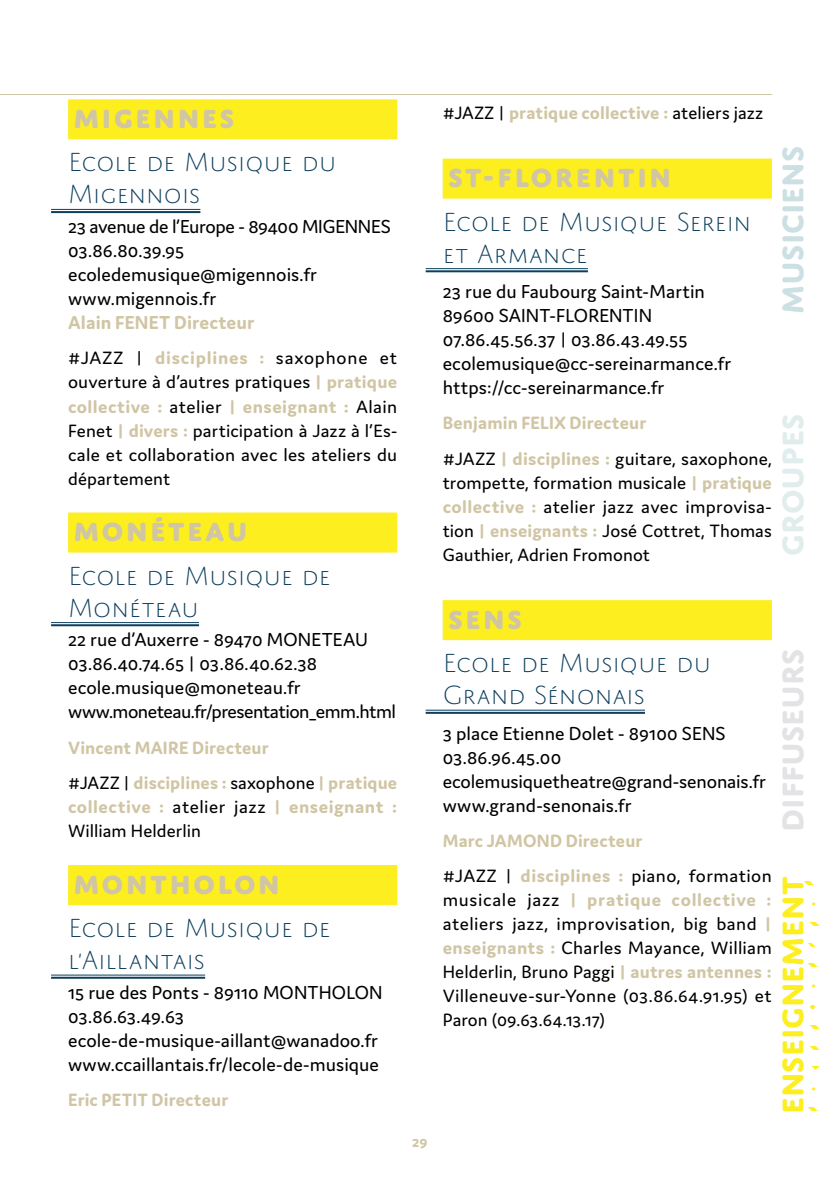
<style>
.page{position:relative;width:840px;height:1191px;background:#fff}
.page>*{position:absolute;margin:0;border:0;box-sizing:border-box;transform-origin:0 0}
.t1{font:700 32px "Domus Titling";color:#fcee1f}
.t2{font:700 32px "Domus Titling";color:#e3e2e4}
.t3{font:700 32px "Domus Titling";color:#cce0e4}
.t4{font:700 32px "Domus Titling";color:#e0edec}
.t5{font:200 28px/32px "Domus Titling";letter-spacing:-.005em;color:#0d3f5d}
.t6{font:800 28px "Domus Titling";letter-spacing:.1em;color:#d0c5a4}
.t7{font:20px/24px "Domus";color:#000}
.t8{font:700 20px "Domus";letter-spacing:.005em;color:#d0c5a4}
.t9{font:19px/24px "Domus";letter-spacing:.005em;color:#000;text-align:justify}
.t10{font:700 19px/35.4px "Domus";letter-spacing:.01em;color:#d0c5a4}
.t11{font:16px "zuptype SIM";letter-spacing:.91em;color:#fcee1f}
.t12{font:700 16px "Domus";color:#d0c5a4}
.s1{font-weight:700;color:#d0c5a4}
.s2{font-weight:400;color:#000}
</style>
<div class="page">
<hr style="left:0;top:94px;width:771px;height:1px;background:#d0c5a4">
<div style="left:68px;top:99px;width:329px;height:40px;background:#fcee1f"></div>
<hr style="left:51px;top:209px;width:149px;height:1px;background:#0d3f5d">
<hr style="left:51px;top:211px;width:149px;height:2px;background:#0d3f5d">
<div style="left:68px;top:512px;width:329px;height:40px;background:#fcee1f"></div>
<hr style="left:51px;top:622px;width:148px;height:1px;background:#0d3f5d">
<hr style="left:51px;top:624px;width:148px;height:2px;background:#0d3f5d">
<div style="left:68px;top:865px;width:329px;height:40px;background:#fcee1f"></div>
<hr style="left:51px;top:974px;width:154px;height:1px;background:#0d3f5d">
<hr style="left:51px;top:976px;width:154px;height:2px;background:#0d3f5d">
<div style="left:442px;top:159px;width:329px;height:40px;background:#fcee1f"></div>
<hr style="left:425px;top:268px;width:162px;height:1px;background:#0d3f5d">
<hr style="left:425px;top:270px;width:162px;height:2px;background:#0d3f5d">
<div style="left:442px;top:600px;width:329px;height:40px;background:#fcee1f"></div>
<hr style="left:425px;top:710px;width:219px;height:1px;background:#0d3f5d">
<hr style="left:425px;top:712px;width:219px;height:2px;background:#0d3f5d">
<h2 class="t6" style="left:74px;top:101px;width:162px">MIGENNES</h2>
<h2 class="t5" style="left:68px;top:146px;width:270px">Ecole de Musique du<br>Migennois</h2>
<p class="t7" style="left:68px;top:214px;width:324px">23 avenue de l’Europe - 89400 MIGENNES<br>03.86.80.39.95 ecoledemusique@migennois.fr www.migennois.fr</p>
<p class="t8" style="left:68px;top:311px;width:187px">Alain FENET Directeur</p>
<p class="t9" style="left:68px;top:346px;width:330px">#JAZZ | <span class="s1">disciplines :</span> saxophone et ouverture à d’autres pratiques <span class="s1">| pratique collective :</span> atelier <span class="s1">| enseignant :</span> Alain Fenet <span class="s1">| divers :</span> participation à Jazz à l’Es&shy;cale et collaboration avec les ateliers du département</p>
<h2 class="t6" style="left:74px;top:514px;width:175px">MONÉTEAU</h2>
<h2 class="t5" style="left:68px;top:559px;width:264px">Ecole de Musique de<br>Monéteau</h2>
<p class="t7" style="left:68px;top:627px;width:329px">22 rue d’Auxerre - 89470 MONETEAU 03.86.40.74.65 | 03.86.40.62.38 ecole.musique@moneteau.fr www.moneteau.fr/presentation_emm.html</p>
<p class="t10" style="left:68px;top:729px;width:330px">Vincent MAIRE Directeur<br><span class="s2">#JAZZ |</span> disciplines : <span class="s2">saxophone</span> | pratique</p>
<p class="t9" style="left:68px;top:794px;width:330px"><span class="s1">collective :</span> atelier jazz <span class="s1">| enseignant :<br></span>William Helderlin</p>
<h2 class="t6" style="left:74px;top:867px;width:207px">MONTHOLON</h2>
<h2 class="t5" style="left:68px;top:911px;width:264px">Ecole de Musique de l’Aillantais</h2>
<p class="t7" style="left:68px;top:980px;width:316px">15 rue des Ponts - 89110 MONTHOLON 03.86.63.49.63 ecole-de-musique-aillant@wanadoo.fr www.ccaillantais.fr/lecole-de-musique</p>
<p class="t10" style="left:68px;top:1082px;width:161px">Eric PETIT Directeur</p>
<p class="t10" style="left:442px;top:95px;width:322px"><span class="s2">#JAZZ |</span> pratique collective : <span class="s2">ateliers jazz</span></p>
<h2 class="t6" style="left:448px;top:161px;width:224px">ST-FLORENTIN</h2>
<h2 class="t5" style="left:442px;top:205px;width:310px">Ecole de Musique Serein et Armance</h2>
<p class="t7" style="left:442px;top:279px;width:290px">23 rue du Faubourg Saint-Martin<br>89600 SAINT-FLORENTIN<br>07.86.45.56.37 | 03.86.43.49.55 ecolemusique@cc-sereinarmance.fr https://cc-sereinarmance.fr</p>
<p class="t10" style="left:442px;top:405px;width:330px">Benjamin FELIX Directeur<br><span class="s2">#JAZZ</span> | disciplines : <span class="s2">guitare, saxophone,</span></p>
<p class="t9" style="left:442px;top:470px;width:330px">trompette, formation musicale <span class="s1">| pratique collective :</span> atelier jazz avec improvisa&shy;tion <span class="s1">| enseignants :</span> José Cottret, Thomas Gauthier, Adrien Fromonot</p>
<h1 class="t3" style="left:773px;top:313px;width:169px;rotate:-90deg">musiciens</h1>
<h1 class="t4" style="left:773px;top:556px;width:143px;rotate:-90deg">groupes</h1>
<p class="t12" style="left:412px;top:1133px;width:17px">29</p>
<h2 class="t6" style="left:448px;top:602px;width:75px">SENS</h2>
<h2 class="t5" style="left:442px;top:646px;width:270px">Ecole de Musique du<br>Grand Sénonais</h2>
<p class="t7" style="left:442px;top:721px;width:324px">3 place Etienne Dolet - 89100 SENS<br>03.86.96.45.00 ecolemusiquetheatre@grand-senonais.fr www.grand-senonais.fr</p>
<p class="t10" style="left:442px;top:822px;width:330px">Marc JAMOND Directeur<br><span class="s2">#JAZZ |</span> disciplines : <span class="s2">piano, formation</span></p>
<p class="t9" style="left:442px;top:888px;width:330px">musicale jazz <span class="s1">| pratique collective : </span>ateliers jazz, improvisation, big band <span class="s1">| enseignants :</span> Charles Mayance, William Helderlin, Bruno Paggi <span class="s1">| autres antennes :<br></span>Villeneuve-sur-Yonne (03.86.64.91.95) et Paron (09.63.64.13.17)</p>
<h1 class="t2" style="left:773px;top:831px;width:185px;rotate:-90deg">diffuseurs</h1>
<h1 class="t1" style="left:773px;top:1114px;width:239px;rotate:-90deg">enseignement</h1>
<p class="t11" style="left:801px;top:905px;width:28px;rotate:-90deg">n t</p>
<p class="t11" style="left:809px;top:926px;width:7px;rotate:-90deg">e</p>
<p class="t11" style="left:801px;top:1029px;width:90px;rotate:-90deg">ignem</p>
<p class="t11" style="left:809px;top:1049px;width:7px;rotate:-90deg">e</p>
<p class="t11" style="left:801px;top:1111px;width:49px;rotate:-90deg">ens</p>
</div>
